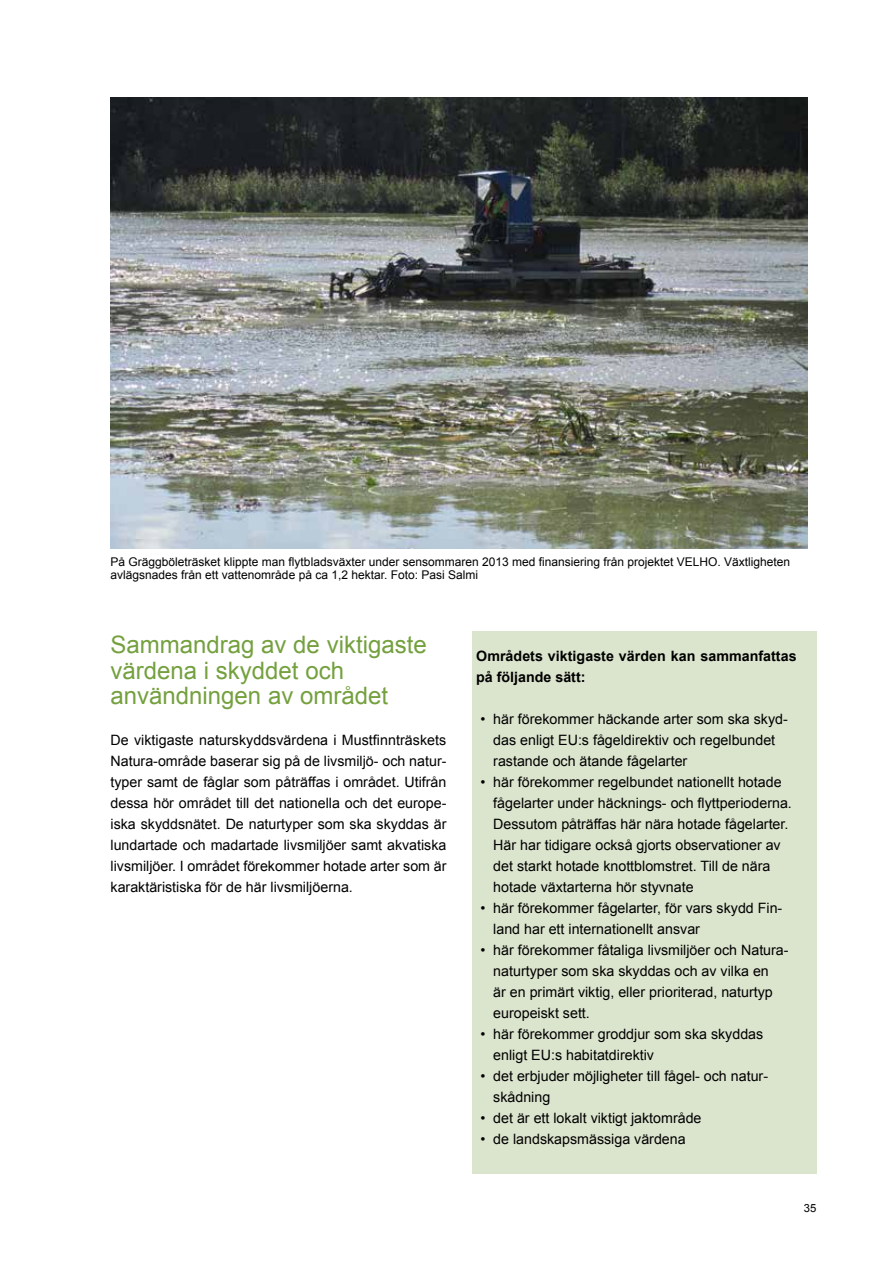
<style>
.page{position:relative;width:893px;height:1263px;background:#fff}
.page>*{position:absolute;margin:0;border:0;box-sizing:border-box;transform-origin:0 0}
.t1{font:24px/25.5px "Arial";color:#74a03e}
.t2{font:14.25px/21px "Arial";color:#000}
.t3{font:700 14.25px/21px "Arial";color:#000}
.t4{font:12px/13.5px "Arial";color:#000}
.t5{font:11.25px "Arial";color:#000}
</style>
<div class="page">
<img style="left:111px;top:98px;width:697px;height:451px">
<div style="left:472px;top:631px;width:344px;height:543px;background:#dbe4cd"></div>
<p class="t4" style="left:111px;top:555px;width:681px">På Gräggböleträsket klippte man flytbladsväxter under sensommaren 2013 med finansiering från projektet VELHO. Växtligheten avlägsnades från ett vattenområde på ca 1,2 hektar. Foto: Pasi Salmi</p>
<h1 class="t1" style="left:111px;top:632px;width:318px">Sammandrag av de viktigaste värdena i skyddet och användningen av området</h1>
<p class="t2" style="left:111px;top:729px;width:337px;text-align:justify">De viktigaste naturskyddsvärdena i Mustfinnträskets Natura-område baserar sig på de livsmiljö- och natur&shy;typer samt de fåglar som påträffas i området. Utifrån dessa hör området till det nationella och det europe&shy;iska skyddsnätet. De naturtyper som ska skyddas är lundartade och madartade livsmiljöer samt akvatiska livsmiljöer. I området förekommer hotade arter som är karaktäristiska för de här livsmiljöerna.</p>
<p class="t3" style="left:476px;top:646px;width:322px">Områdets viktigaste värden kan sammanfattas på följande sätt:</p>
<p class="t2" style="left:493px;top:708px;width:296px;text-indent:-13px">• här förekommer häckande arter som ska skyd&shy;das enligt EU:s fågeldirektiv och regelbundet rastande och ätande fågelarter</p>
<p class="t2" style="left:493px;top:771px;width:300px;text-indent:-13px">• här förekommer regelbundet nationellt hotade fågelarter under häcknings- och flyttperioderna.<br>Dessutom påträffas här nära hotade fågelarter.<br>Här har tidigare också gjorts observationer av det starkt hotade knottblomstret. Till de nära hotade växtarterna hör styvnate</p>
<p class="t2" style="left:493px;top:897px;width:291px;text-indent:-13px">• här förekommer fågelarter, för vars skydd Fin&shy;land har ett internationellt ansvar</p>
<p class="t2" style="left:493px;top:940px;width:297px;text-indent:-13px">• här förekommer fåtaliga livsmiljöer och Natura&shy;naturtyper som ska skyddas och av vilka en<br>är en primärt viktig, eller prioriterad, naturtyp europeiskt sett.</p>
<p class="t2" style="left:493px;top:1024px;width:272px;text-indent:-13px">• här förekommer groddjur som ska skyddas enligt EU:s habitatdirektiv</p>
<p class="t2" style="left:493px;top:1066px;width:276px;text-indent:-13px">• det erbjuder möjligheter till fågel- och natur&shy;skådning</p>
<p class="t2" style="left:480px;top:1108px;width:223px">• det är ett lokalt viktigt jaktområde</p>
<p class="t2" style="left:480px;top:1129px;width:207px">• de landskapsmässiga värdena</p>
<p class="t5" style="left:804px;top:1201px;width:14px">35</p>
</div>
